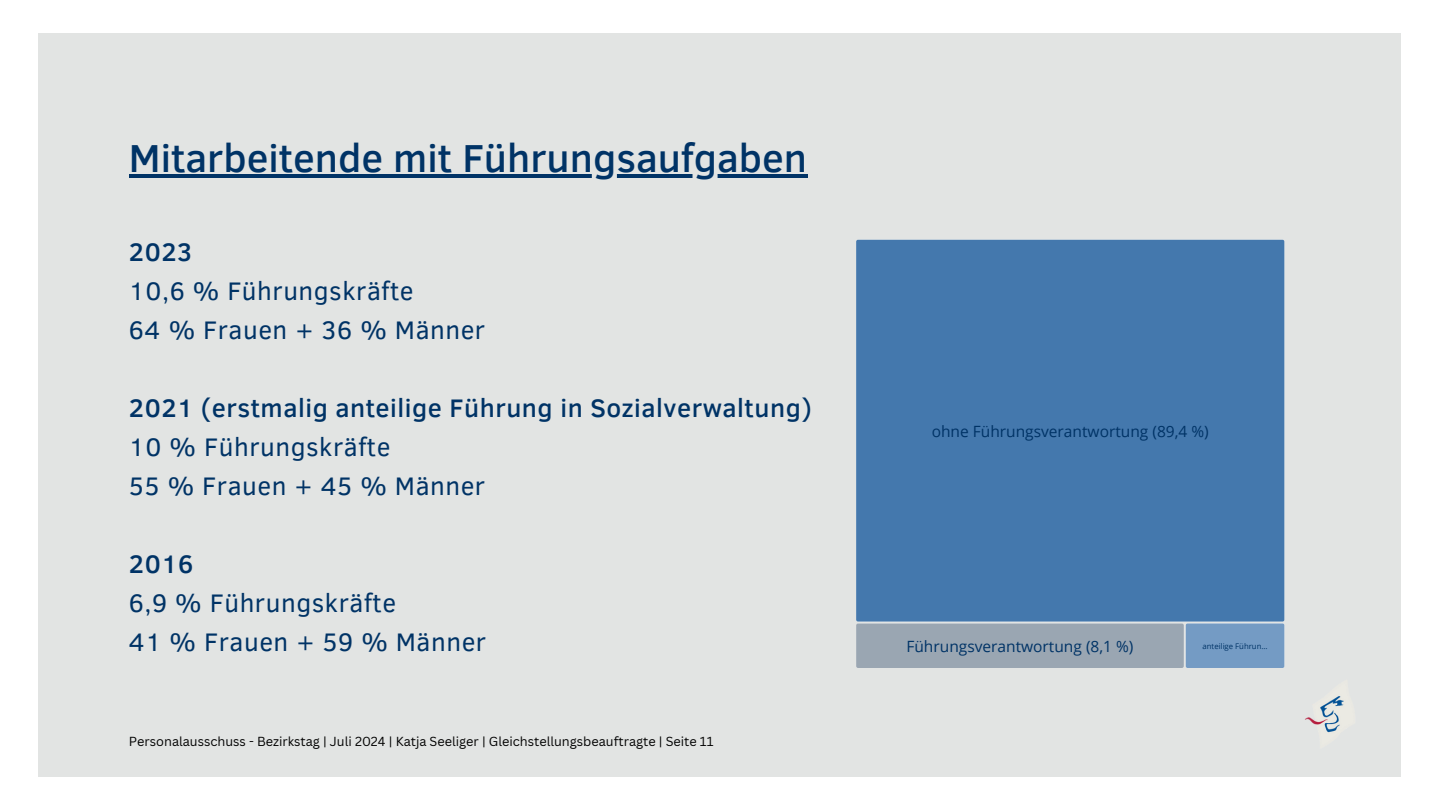
<style>
.page{position:relative;width:1440px;height:810px;background:#fff}
.page>*{position:absolute;margin:0;border:0;box-sizing:border-box;transform-origin:0 0}
.t1{font:500 40px "Clear Sans";color:#036}
.t2{font:500 26px/39px "Clear Sans";letter-spacing:.02em;color:#036}
.t3{font:26px/39px "Clear Sans";letter-spacing:.02em;color:#036}
.t4{font:15.5px "Open Sans";color:#036}
.t5{font:12.8px "Canva Sans";color:#000}
.t6{font:7.8px "Open Sans";color:#036}
.s1{font-weight:500}
.s2{font-weight:400}
</style>
<div class="page">
<div style="left:38px;top:33px;width:1363px;height:744px;background:#e2e4e3"></div>
<div style="left:856px;top:240px;width:428px;height:382px;background:#4478ad"></div>
<svg style="left:856px;top:623px;width:428px;height:45px;background:#93a5b7"></svg>
<hr style="left:129px;top:174px;width:678px;height:4px;background:#036">
<img style="left:1305px;top:696px;width:39px;height:37px">
<h2 class="t1" style="left:129px;top:129px;width:680px">Mitarbeitende mit Führungsaufgaben</h2>
<h1 class="t3" style="left:129px;top:231px;width:358px"><span class="s1">2023<br></span>10,6 % Führungskräfte<br>64 % Frauen + 36 % Männer</h1>
<h2 class="t2" style="left:129px;top:387px;width:684px">2021 (erstmalig anteilige Führung in Sozialverwaltung)<br><span class="s2">10 % Führungskräfte<br>55 % Frauen + 45 % Männer</span></h2>
<h2 class="t3" style="left:129px;top:543px;width:359px"><span class="s1">2016<br></span>6,9 % Führungskräfte<br>41 % Frauen + 59 % Männer</h2>
<p class="t5" style="left:129px;top:732px;width:586px">Personalausschuss - Bezirkstag | Juli 2024 | Katja Seeliger | Gleichstellungsbeauftragte | Seite 11</p>
<p class="t4" style="left:932px;top:420px;width:279px">ohne Führungsverantwortung (89,4 %)</p>
<p class="t4" style="left:906px;top:635px;width:229px">Führungsverantwortung (8,1 %)</p>
<p class="t6" style="left:1203px;top:640px;width:66px">anteilige Führun…</p>
</div>
